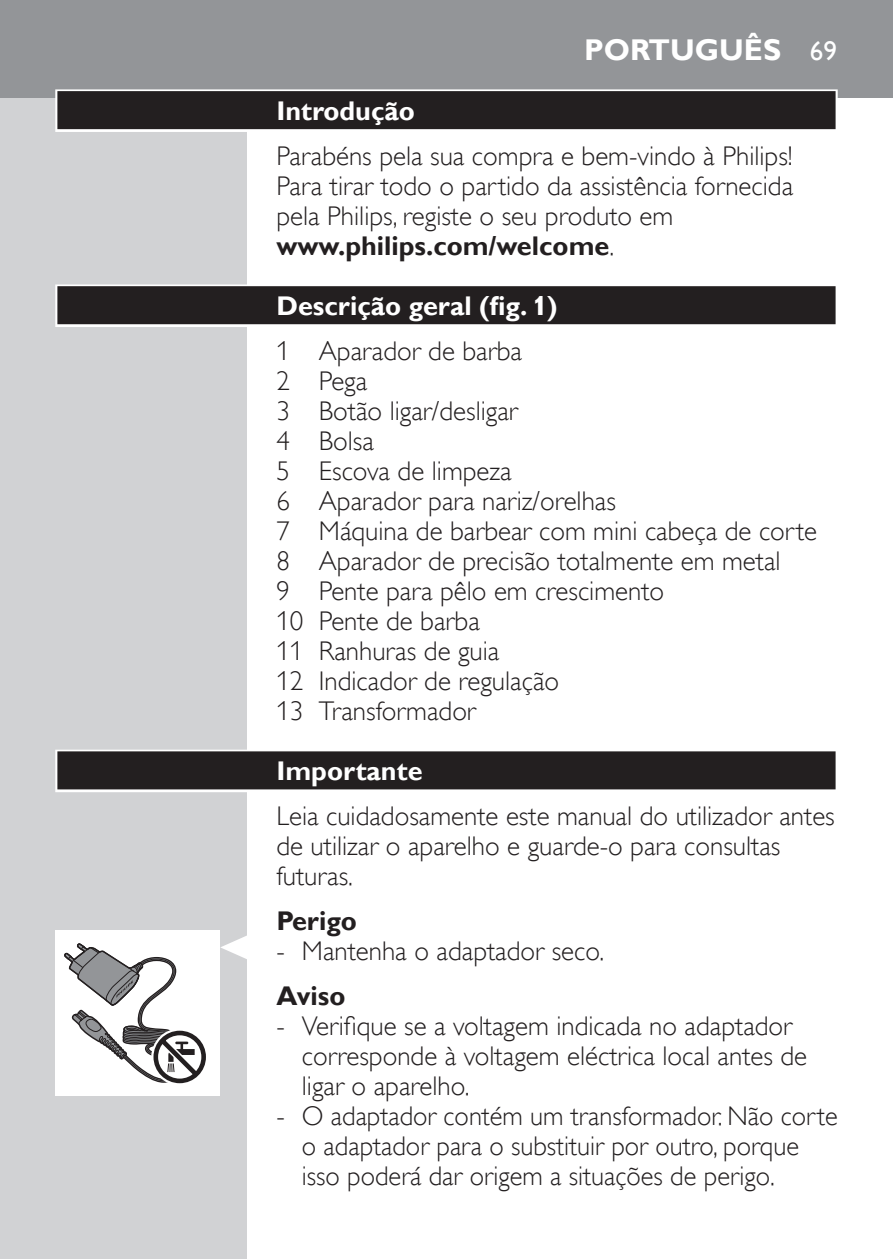
<style>
.page{position:relative;width:893px;height:1259px;background:#fff}
.page>*{position:absolute;margin:0;border:0;box-sizing:border-box;transform-origin:0 0}
.t1{font:700 30px "Gill Sans Alt One WGL";color:#fff}
.t2{font:27px/30px "Gill Sans Alt One WGL Light";color:#231f20}
.t3{font:700 27px "Gill Sans Alt One WGL";color:#fff}
.t4{font:700 27px "Gill Sans Alt One WGL";color:#231f20}
.t5{font:27px "Gill Sans Alt One WGL";color:#fff}
.s1{font-family:"Gill Sans Alt One WGL Light";font-weight:400}
</style>
<div class="page">
<div style="left:0;top:98px;width:247px;height:1161px;background:#d1d2d4"></div>
<div style="left:0;top:0;width:893px;height:98px;background:#939598"></div>
<div style="left:55px;top:89px;width:783px;height:43px;background:linear-gradient(to right,#dcdbdc,#dcdbdc)"></div>
<div style="left:57px;top:91px;width:779px;height:38px;background:#231f20"></div>
<div style="left:55px;top:284px;width:783px;height:43px;background:linear-gradient(to right,#cccbcb,#cccbcb)"></div>
<div style="left:57px;top:286px;width:779px;height:38px;background:#231f20"></div>
<div style="left:55px;top:749px;width:783px;height:43px;background:linear-gradient(to right,#a3a1a2,#a3a1a2)"></div>
<div style="left:57px;top:751px;width:779px;height:38px;background:#231f20"></div>
<svg style="left:221px;top:935px;width:26px;height:24px"></svg>
<div style="left:55px;top:930px;width:165px;height:165px;background:#fff"></div>
<svg style="left:64px;top:943px;width:142px;height:141px"></svg>
<p class="t1" style="left:584px;top:29px;width:198px">PORTUGUÊS</p>
<p class="t5" style="left:810px;top:32px;width:28px">69</p>
<p class="t3" style="left:276px;top:92px;width:140px">Introdução</p>
<p class="t2" style="left:276px;top:141px;width:518px;text-align:justify">Parabéns pela sua compra e bem-vindo à Philips!<br>Para tirar todo o partido da assistência fornecida pela Philips, registe o seu produto em</p>
<p class="t4" style="left:276px;top:227px;width:339px">www.philips.com/welcome<span class="s1">.</span></p>
<p class="t3" style="left:276px;top:287px;width:283px">Descrição geral (fig. 1)</p>
<p class="t2" style="left:276px;top:336px;width:542px">1 Aparador de barba<br>2 Pega<br>3 Botão ligar/desligar<br>4 Bolsa<br>5 Escova de limpeza<br>6 Aparador para nariz/orelhas<br>7 Máquina de barbear com mini cabeça de corte<br>8 Aparador de precisão totalmente em metal<br>9 Pente para pêlo em crescimento<br>10 Pente de barba<br>11 Ranhuras de guia<br>12 Indicador de regulação<br>13 Transformador</p>
<p class="t3" style="left:276px;top:752px;width:148px">Importante</p>
<p class="t2" style="left:276px;top:801px;width:560px">Leia cuidadosamente este manual do utilizador antes de utilizar o aparelho e guarde-o para consultas futuras.</p>
<p class="t4" style="left:276px;top:902px;width:82px">Perigo</p>
<p class="t2" style="left:276px;top:936px;width:329px">- Mantenha o adaptador seco.</p>
<p class="t4" style="left:276px;top:977px;width:71px">Aviso</p>
<p class="t2" style="left:302px;top:1011px;width:507px;text-indent:-26px">- Verifique se a voltagem indicada no adaptador corresponde à voltagem eléctrica local antes de ligar o aparelho.</p>
<p class="t2" style="left:302px;top:1101px;width:537px;text-indent:-26px">- O adaptador contém um transformador. Não corte o adaptador para o substituir por outro, porque isso poderá dar origem a situações de perigo.</p>
</div>
